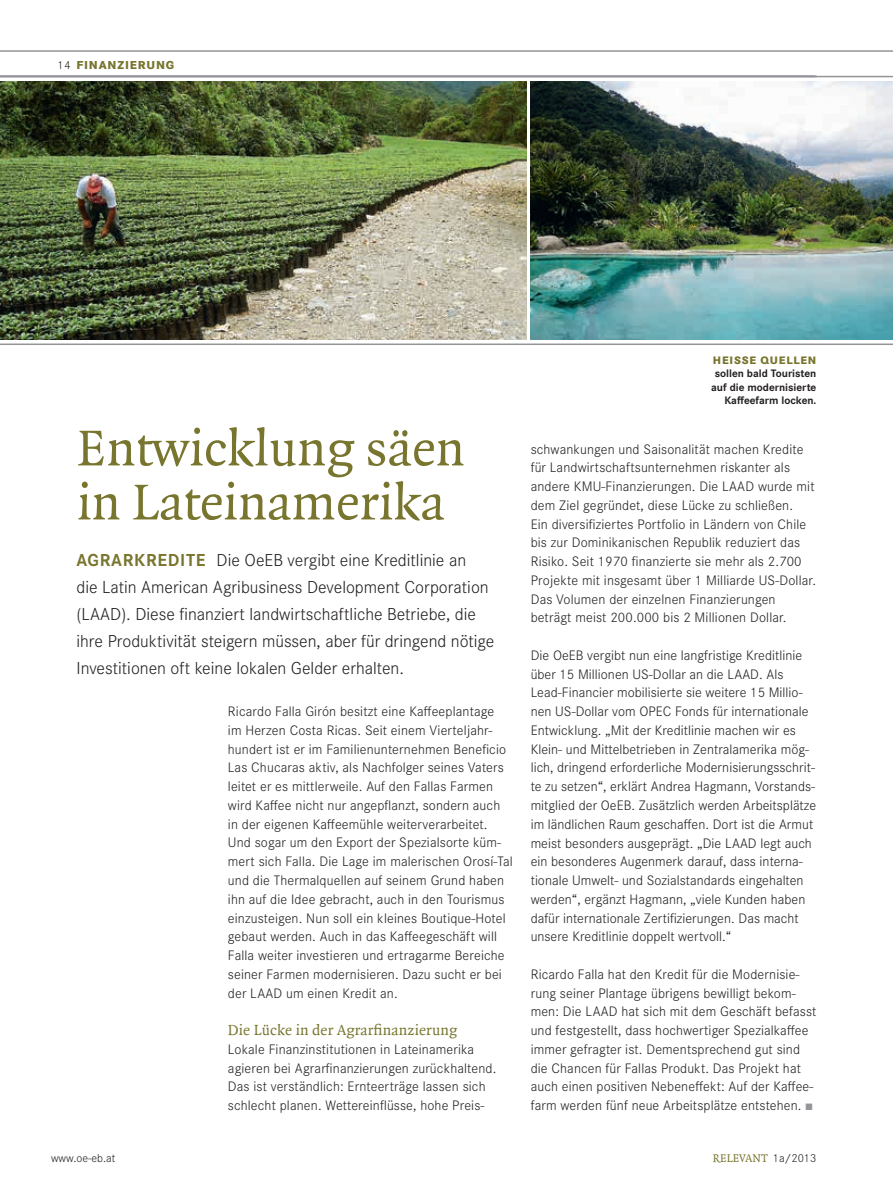
<style>
.page{position:relative;width:893px;height:1191px;background:#fff}
.page>*{position:absolute;margin:0;border:0;box-sizing:border-box;transform-origin:0 0}
.t1{font:54px/54px "Quadraat";color:#78752e}
.t2{font:300 18px/27px "Corporate S";color:#231f20}
.t3{font:700 18px "Corporate S";color:#78752e}
.t4{font:15.75px "Quadraat";letter-spacing:.01em;color:#78752e}
.t5{font:300 14.25px/18.8px "Corporate S";letter-spacing:.01em;color:#231f20}
.t6{font:12px "Quadraat";color:#78752e}
.t7{font:300 12px "Corporate S";color:#231f20}
.t8{font:800 12px "Corporate S";letter-spacing:.07em;color:#78752e}
.t9{font:700 11.25px/13.5px "Corporate S";color:#231f20;text-align:right}
.t10{font:800 11.25px "Corporate S";letter-spacing:.07em;color:#78752e}
.s1{font-family:"Quadraat";font-weight:400;color:#939598}
.s2{font-family:"Corporate S";font-weight:300;color:#231f20}
</style>
<div class="page">
<img style="left:0;top:82px;width:526px;height:257px">
<img style="left:531px;top:82px;width:362px;height:257px">
<hr style="left:0;top:50px;width:893px;height:2px;background:#939598">
<hr style="left:0;top:75px;width:816px;height:2px;background:#939598">
<hr style="left:0;top:76px;width:893px;height:1px;background:#939598">
<hr style="left:0;top:343px;width:893px;height:2px;background:#939598">
<p class="t8" style="left:77px;top:55px;width:99px">FINANZIERUNG</p>
<p class="t7" style="left:58px;top:56px;width:15px">14</p>
<h1 class="t1" style="left:77px;top:423px;width:389px">Entwicklung säen in Lateinamerika</h1>
<p class="t3" style="left:77px;top:546px;width:23px">Agrarkredite</p>
<p class="t2" style="left:77px;top:546px;width:419px;text-indent:140px">Die OeEB vergibt eine Kreditlinie an<br>die Latin American Agribusiness Development Corporation (LAAD). Diese finanziert landwirtschaftliche Betriebe, die ihre Produktivität steigern müssen, aber für dringend nötige Investitionen oft keine lokalen Gelder erhalten.</p>
<p class="t5" style="left:228px;top:701px;width:286px">Ricardo Falla Girón besitzt eine Kaffeeplantage<br>im Herzen Costa Ricas. Seit einem Vierteljahr&shy;hundert ist er im Familienunternehmen Beneficio Las Chucaras aktiv, als Nachfolger seines Vaters leitet er es mittlerweile. Auf den Fallas Farmen wird Kaffee nicht nur angepflanzt, sondern auch in der eigenen Kaffeemühle weiterverarbeitet.<br>Und sogar um den Export der Spezialsorte küm&shy;mert sich Falla. Die Lage im malerischen Orosí-Tal und die Thermalquellen auf seinem Grund haben ihn auf die Idee gebracht, auch in den Tourismus einzusteigen. Nun soll ein kleines Boutique-Hotel gebaut werden. Auch in das Kaffeegeschäft will Falla weiter investieren und ertragarme Bereiche seiner Farmen modernisieren. Dazu sucht er bei der LAAD um einen Kredit an.</p>
<p class="t4" style="left:228px;top:1021px;width:231px">Die Lücke in der Agrarfinanzierung</p>
<p class="t5" style="left:228px;top:1038px;width:270px">Lokale Finanzinstitutionen in Lateinamerika agieren bei Agrarfinanzierungen zurückhaltend.<br>Das ist verständlich: Ernteerträge lassen sich schlecht planen. Wettereinflüsse, hohe Preis-</p>
<p class="t10" style="left:713px;top:351px;width:105px">HEISSE QUELLEN</p>
<p class="t9" style="left:711px;top:365px;width:107px">sollen bald Touristen auf die modernisierte<br>Kaffeefarm locken.</p>
<p class="t5" style="left:531px;top:438px;width:287px">schwankungen und Saisonalität machen Kredite für Landwirtschaftsunternehmen riskanter als andere KMU-Finanzierungen. Die LAAD wurde mit dem Ziel gegründet, diese Lücke zu schließen.<br>Ein diversifiziertes Portfolio in Ländern von Chile bis zur Dominikanischen Republik reduziert das Risiko. Seit 1970 finanzierte sie mehr als 2.700<br>Projekte mit insgesamt über 1 Milliarde US-Dollar.<br>Das Volumen der einzelnen Finanzierungen beträgt meist 200.000 bis 2 Millionen Dollar.</p>
<p class="t5" style="left:531px;top:645px;width:287px">Die OeEB vergibt nun eine langfristige Kreditlinie über 15 Millionen US-Dollar an die LAAD. Als Lead-Financier mobilisierte sie weitere 15 Millio&shy;nen US-Dollar vom OPEC Fonds für internationale Entwicklung. „Mit der Kreditlinie machen wir es Klein- und Mittelbetrieben in Zentralamerika mög&shy;lich, dringend erforderliche Modernisierungsschrit&shy;te zu setzen“, erklärt Andrea Hagmann, Vorstands&shy;mitglied der OeEB. Zusätzlich werden Arbeitsplätze im ländlichen Raum geschaffen. Dort ist die Armut meist besonders ausgeprägt. „Die LAAD legt auch ein besonderes Augenmerk darauf, dass interna&shy;tionale Umwelt- und Sozialstandards eingehalten werden“, ergänzt Hagmann, „viele Kunden haben dafür internationale Zertifizierungen. Das macht unsere Kreditlinie doppelt wertvoll.“</p>
<p class="t5" style="left:531px;top:964px;width:287px">Ricardo Falla hat den Kredit für die Modernisie&shy;rung seiner Plantage übrigens bewilligt bekom&shy;men: Die LAAD hat sich mit dem Geschäft befasst und festgestellt, dass hochwertiger Spezialkaffee immer gefragter ist. Dementsprechend gut sind die Chancen für Fallas Produkt. Das Projekt hat auch einen positiven Nebeneffekt: Auf der Kaffee&shy;farm werden fünf neue Arbeitsplätze entstehen. <span class="s1">π</span></p>
<p class="t7" style="left:51px;top:1149px;width:66px">www.oe-eb.at</p>
<p class="t6" style="left:713px;top:1151px;width:105px">Relevant <span class="s2">1a/2013</span></p>
</div>
